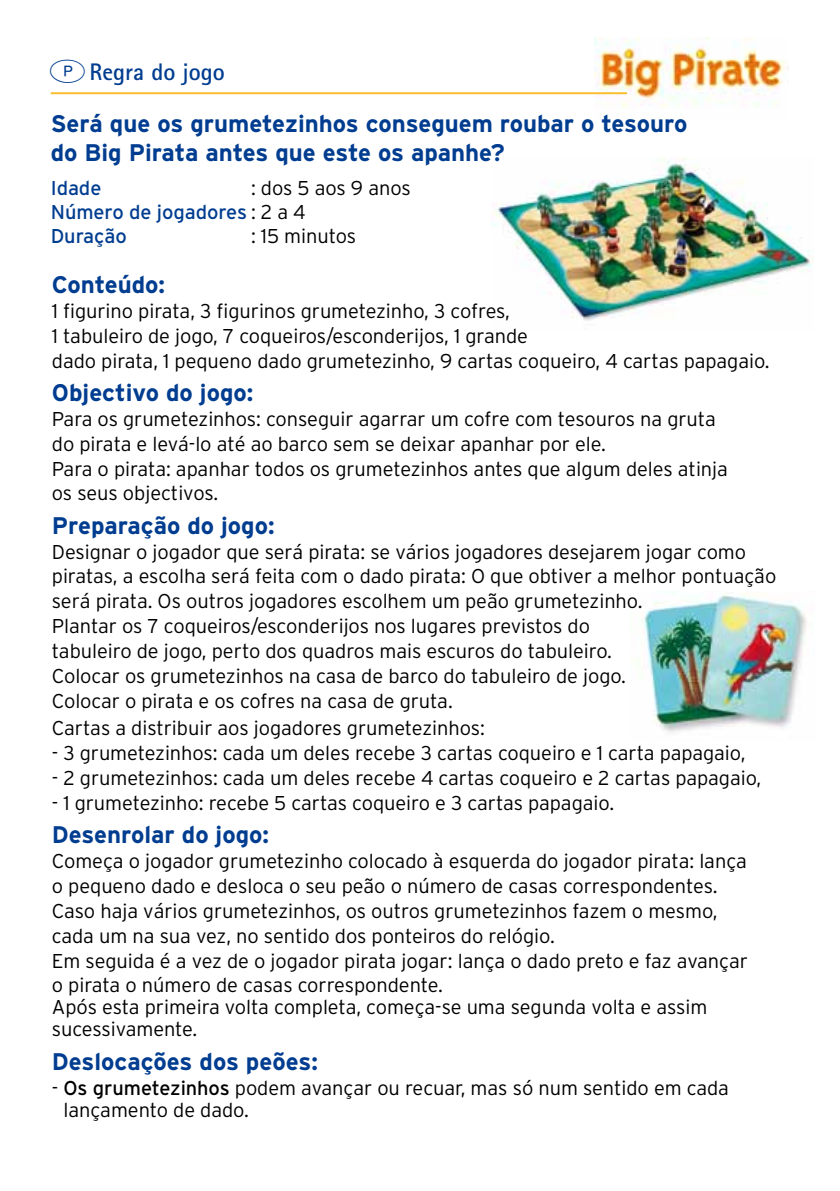
<style>
.page{position:relative;width:840px;height:1191px;background:#fff}
.page>*{position:absolute;margin:0;border:0;box-sizing:border-box;transform-origin:0 0}
.t1{font:700 24px/28.8px "Interstate";color:#003d90}
.t2{font:700 24px "Agfa Rotis Sans Serif";color:#003d90}
.t3{font:300 20px/24.8px "Interstate";letter-spacing:-.005em;color:#000}
.t4{font:20px/24px "Interstate";letter-spacing:-.005em;color:#003d90}
.s1{font-weight:300;color:#000}
.s2{font-weight:400}
</style>
<div class="page">
<img style="left:491px;top:157px;width:322px;height:164px">
<img style="left:642px;top:591px;width:165px;height:142px">
<img style="left:594px;top:38px;width:192px;height:69px">
<hr style="left:51px;top:92px;width:575px;height:2px;background:#fbbe30">
<p class="t2" style="left:89px;top:56px;width:137px">Regra do jogo</p>
<p class="t1" style="left:51px;top:109px;width:638px">Será que os grumetezinhos conseguem roubar o tesouro do Big Pirata antes que este os apanhe?</p>
<p class="t4" style="left:51px;top:176px;width:361px;text-indent:200px"><span class="s1">: dos 5 aos 9 anos<br></span>Número de jogadores <span class="s1">: 2 a 4<br></span>Duração</p>
<p class="t4" style="left:51px;top:176px;width:52px">Idade</p>
<p class="t3" style="left:251px;top:223px;width:107px">: 15 minutos</p>
<p class="t1" style="left:52px;top:270px;width:115px">Conteúdo:</p>
<p class="t3" style="left:52px;top:298px;width:719px">1 figurino pirata, 3 figurinos grumetezinho, 3 cofres,<br>1 tabuleiro de jogo, 7 coqueiros/esconderijos, 1 grande<br>dado pirata, 1 pequeno dado grumetezinho, 9 cartas coqueiro, 4 cartas papagaio.</p>
<p class="t1" style="left:52px;top:378px;width:203px">Objectivo do jogo:</p>
<p class="t3" style="left:52px;top:406px;width:677px">Para os grumetezinhos: conseguir agarrar um cofre com tesouros na gruta do pirata e levá-lo até ao barco sem se deixar apanhar por ele.<br>Para o pirata: apanhar todos os grumetezinhos antes que algum deles atinja os seus objectivos.</p>
<p class="t1" style="left:52px;top:511px;width:224px">Preparação do jogo:</p>
<p class="t3" style="left:52px;top:539px;width:725px">Designar o jogador que será pirata: se vários jogadores desejarem jogar como piratas, a escolha será feita com o dado pirata: O que obtiver a melhor pontuação será pirata. Os outros jogadores escolhem um peão grumetezinho.<br>Plantar os 7 coqueiros/esconderijos nos lugares previstos do<br>tabuleiro de jogo, perto dos quadros mais escuros do tabuleiro.<br>Colocar os grumetezinhos na casa de barco do tabuleiro de jogo.<br>Colocar o pirata e os cofres na casa de gruta.</p>
<p class="t3" style="left:52px;top:716px;width:434px">Cartas a distribuir aos jogadores grumetezinhos:</p>
<p class="t3" style="left:52px;top:740px;width:694px">- 3 grumetezinhos: cada um deles recebe 3 cartas coqueiro e 1 carta papagaio,</p>
<p class="t3" style="left:52px;top:765px;width:710px">- 2 grumetezinhos: cada um deles recebe 4 cartas coqueiro e 2 cartas papagaio,</p>
<p class="t3" style="left:52px;top:790px;width:563px">- 1 grumetezinho: recebe 5 cartas coqueiro e 3 cartas papagaio.</p>
<p class="t1" style="left:52px;top:820px;width:218px">Desenrolar do jogo:</p>
<p class="t3" style="left:52px;top:848px;width:697px">Começa o jogador grumetezinho colocado à esquerda do jogador pirata: lança o pequeno dado e desloca o seu peão o número de casas correspondentes.<br>Caso haja vários grumetezinhos, os outros grumetezinhos fazem o mesmo, cada um na sua vez, no sentido dos ponteiros do relógio.<br>Em seguida é a vez de o jogador pirata jogar: lança o dado preto e faz avançar o pirata o número de casas correspondente.</p>
<p class="t3" style="left:52px;top:996px;width:656px;line-height:22px">Após esta primeira volta completa, começa-se uma segunda volta e assim sucessivamente.</p>
<p class="t1" style="left:52px;top:1046px;width:267px">Deslocações dos peões:</p>
<p class="t3" style="left:63px;top:1076px;width:666px;line-height:22px;text-indent:-12px">- <span class="s2">Os grumetezinhos</span> podem avançar ou recuar, mas só num sentido em cada lançamento de dado.</p>
</div>
